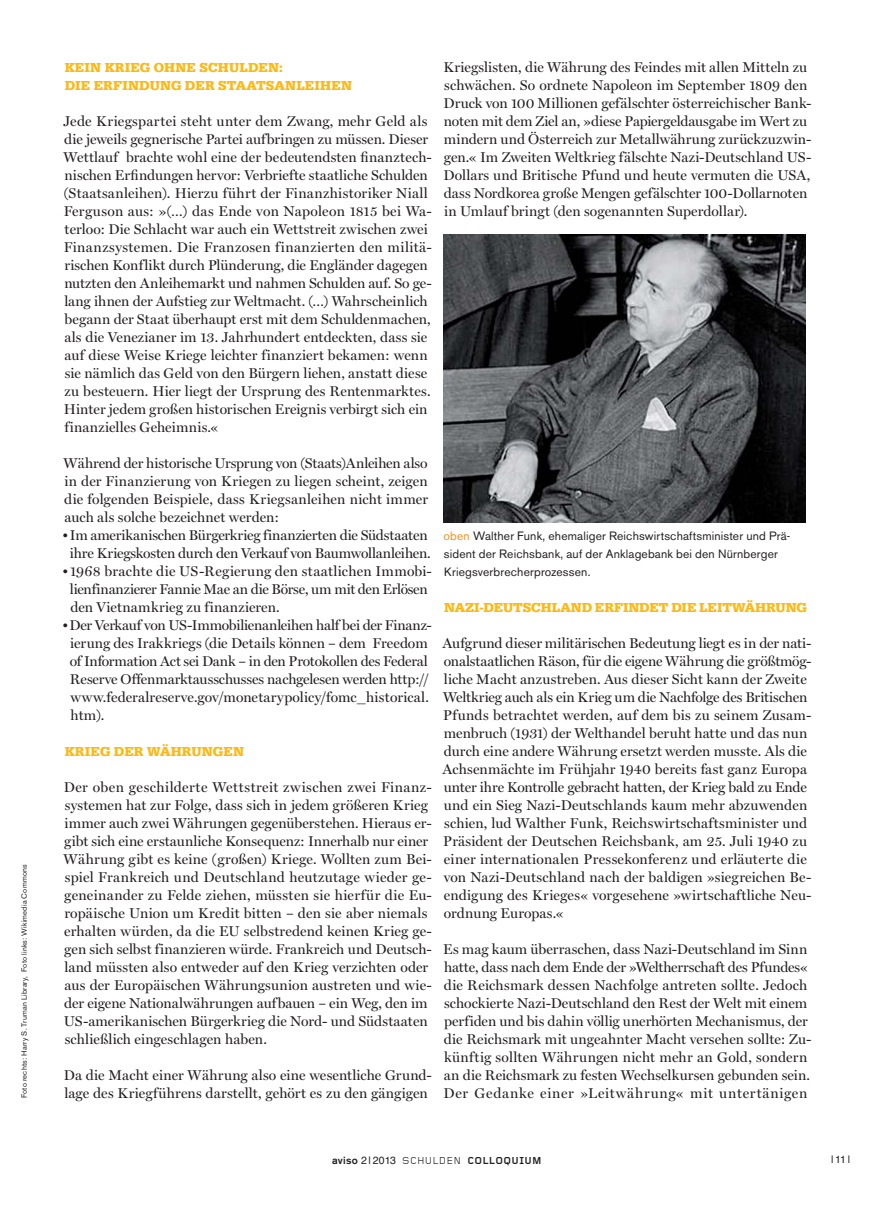
<style>
.page{position:relative;width:893px;height:1212px;background:#fff}
.page>*{position:absolute;margin:0;border:0;box-sizing:border-box;transform-origin:0 0}
.t1{font:14.25px/18px "Miller Display Roman";letter-spacing:.005em;color:#231f20}
.t2{font:14.25px/18px "Miller Display Roman";letter-spacing:-.015em;color:#231f20;text-align:center}
.t3{font:700 13.5px/18px "URW Egyptienne T";color:#fdb813}
.t4{font:12px/18px "Akzidenz Grotesk BE";letter-spacing:.015em;color:#231f20}
.t5{font:700 10.5px "Foundry Gridnik";letter-spacing:.045em;color:#231f20}
.t6{font:10.5px "Helvetica";color:#231f20}
.t7{font:7.5px "Akzidenz Grotesk BE";letter-spacing:.025em;color:#231f20}
.s1{color:#f7901e}
.s2{font-family:"Akzidenz Grotesk BE";font-weight:500}
.s3{font-family:"Helvetica";font-weight:400}
.s4{font-weight:400}
</style>
<div class="page">
<img style="left:444px;top:234px;width:361px;height:288px">
<p class="t7" style="left:22px;top:1098px;width:235px;rotate:-90deg">Foto rechts: Harry S. Truman Library, Foto links: Wikimedia Commons</p>
<p class="t3" style="left:65px;top:60px;width:289px">KEIN KRIEG OHNE SCHULDEN:<br>DIE ERFINDUNG DER STAATSANLEIHEN</p>
<p class="t1" style="left:63px;top:113px;width:370px">Jede Kriegspartei steht unter dem Zwang, mehr Geld als die jeweils gegnerische Partei aufbringen zu müssen. Dieser Wettlauf brachte wohl eine der bedeutendsten finanztech&shy;nischen Erfindungen hervor: Verbriefte staatliche Schulden (Staatsanleihen). Hierzu führt der Finanzhistoriker Niall Ferguson aus: »(…) das Ende von Napoleon 1815 bei Wa&shy;terloo: Die Schlacht war auch ein Wettstreit zwischen zwei Finanzsystemen. Die Franzosen finanzierten den militä&shy;rischen Konflikt durch Plünderung, die Engländer dagegen nutzten den Anleihemarkt und nahmen Schulden auf. So ge&shy;lang ihnen der Aufstieg zur Weltmacht. (…) Wahrscheinlich begann der Staat überhaupt erst mit dem Schuldenmachen, als die Venezianer im 13. Jahrhundert entdeckten, dass sie auf diese Weise Kriege leichter finanziert bekamen: wenn sie nämlich das Geld von den Bürgern liehen, anstatt diese zu besteuern. Hier liegt der Ursprung des Rentenmarktes.<br>Hinter jedem großen historischen Ereignis verbirgt sich ein finanzielles Geheimnis.«</p>
<p class="t1" style="left:64px;top:455px;width:366px;text-align:justify">Während der historische Ursprung von (Staats)Anleihen also in der Finanzierung von Kriegen zu liegen scheint, zeigen die folgenden Beispiele, dass Kriegsanleihen nicht immer auch als solche bezeichnet werden:</p>
<p class="t2" style="left:62px;top:527px;width:370px">• Im amerikanischen Bürgerkrieg finanzierten die Südstaaten ihre Kriegskosten durch den Verkauf von Baumwollanleihen.</p>
<p class="t1" style="left:70px;top:563px;width:364px;text-indent:-7px">• 1968 brachte die US-Regierung den staatlichen Immobi&shy;lienfinanzierer Fannie Mae an die Börse, um mit den Erlösen den Vietnamkrieg zu finanzieren.</p>
<p class="t1" style="left:70px;top:617px;width:364px;text-indent:-7px">• Der Verkauf von US-Immobilienanleihen half bei der Finanz&shy;ierung des Irakkriegs (die Details können – dem Freedom of Information Act sei Dank – in den Protokollen des Federal Reserve Offenmarktausschusses nachgelesen werden http:// www.federalreserve.gov/monetarypolicy/fomc_historical. htm).</p>
<p class="t3" style="left:65px;top:744px;width:181px">KRIEG DER WÄHRUNGEN</p>
<p class="t1" style="left:64px;top:779px;width:370px">Der oben geschilderte Wettstreit zwischen zwei Finanz&shy;systemen hat zur Folge, dass sich in jedem größeren Krieg immer auch zwei Währungen gegenüberstehen. Hieraus er&shy;gibt sich eine erstaunliche Konsequenz: Innerhalb nur einer Währung gibt es keine (großen) Kriege. Wollten zum Bei&shy;spiel Frankreich und Deutschland heutzutage wieder ge&shy;geneinander zu Felde ziehen, müssten sie hierfür die Eu&shy;ropäische Union um Kredit bitten – den sie aber niemals erhalten würden, da die EU selbstredend keinen Krieg ge&shy;gen sich selbst finanzieren würde. Frankreich und Deutsch&shy;land müssten also entweder auf den Krieg verzichten oder aus der Europäischen Währungsunion austreten und wie&shy;der eigene Nationalwährungen aufbauen – ein Weg, den im US-amerikanischen Bürgerkrieg die Nord- und Südstaaten schließlich eingeschlagen haben.</p>
<p class="t1" style="left:64px;top:1067px;width:369px">Da die Macht einer Währung also eine wesentliche Grund&shy;lage des Kriegführens darstellt, gehört es zu den gängigen</p>
<p class="t1" style="left:443px;top:59px;width:370px">Kriegslisten, die Währung des Feindes mit allen Mitteln zu schwächen. So ordnete Napoleon im September 1809 den Druck von 100 Millionen gefälschter österreichischer Bank&shy;noten mit dem Ziel an, »diese Papiergeldausgabe im Wert zu mindern und Österreich zur Metallwährung zurückzuzwin&shy;gen.« Im Zweiten Weltkrieg fälschte Nazi-Deutschland US-Dollars und Britische Pfund und heute vermuten die USA, dass Nordkorea große Mengen gefälschter 100-Dollarnoten in Umlauf bringt (den sogenannten Superdollar).</p>
<p class="t4" style="left:444px;top:528px;width:348px"><span class="s1">oben</span> Walther Funk, ehemaliger Reichswirtschaftsminister und Prä&shy;sident der Reichsbank, auf der Anklagebank bei den Nürnberger<br>Kriegsverbrecherprozessen.</p>
<p class="t3" style="left:444px;top:600px;width:364px">NAZI-DEUTSCHLAND ERFINDET DIE LEITWÄHRUNG</p>
<p class="t1" style="left:443px;top:635px;width:370px">Aufgrund dieser militärischen Bedeutung liegt es in der nati&shy;onalstaatlichen Räson, für die eigene Währung die größtmög&shy;liche Macht anzustreben. Aus dieser Sicht kann der Zweite Weltkrieg auch als ein Krieg um die Nachfolge des Britischen Pfunds betrachtet werden, auf dem bis zu seinem Zusam&shy;menbruch (1931) der Welthandel beruht hatte und das nun durch eine andere Währung ersetzt werden musste. Als die Achsenmächte im Frühjahr 1940 bereits fast ganz Europa unter ihre Kontrolle gebracht hatten, der Krieg bald zu Ende und ein Sieg Nazi-Deutschlands kaum mehr abzuwenden schien, lud Walther Funk, Reichswirtschaftsminister und Präsident der Deutschen Reichsbank, am 25. Juli 1940 zu einer internationalen Pressekonferenz und erläuterte die von Nazi-Deutschland nach der baldigen »siegreichen Be&shy;endigung des Krieges« vorgesehene »wirtschaftliche Neu&shy;ordnung Europas.«</p>
<p class="t1" style="left:443px;top:941px;width:370px">Es mag kaum überraschen, dass Nazi-Deutschland im Sinn hatte, dass nach dem Ende der »Weltherrschaft des Pfundes« die Reichsmark dessen Nachfolge antreten sollte. Jedoch schockierte Nazi-Deutschland den Rest der Welt mit einem perfiden und bis dahin völlig unerhörten Mechanismus, der die Reichsmark mit ungeahnter Macht versehen sollte: Zu&shy;künftig sollten Währungen nicht mehr an Gold, sondern an die Reichsmark zu festen Wechselkursen gebunden sein.<br>Der Gedanke einer »Leitwährung« mit untertänigen</p>
<p class="t5" style="left:332px;top:1157px;width:211px"><span class="s2">aviso</span> <span class="s3">2 | 2013</span> <span class="s4">SCHULDEN</span> COLLOQUIUM</p>
<p class="t6" style="left:831px;top:1155px;width:21px">| 11 |</p>
</div>
